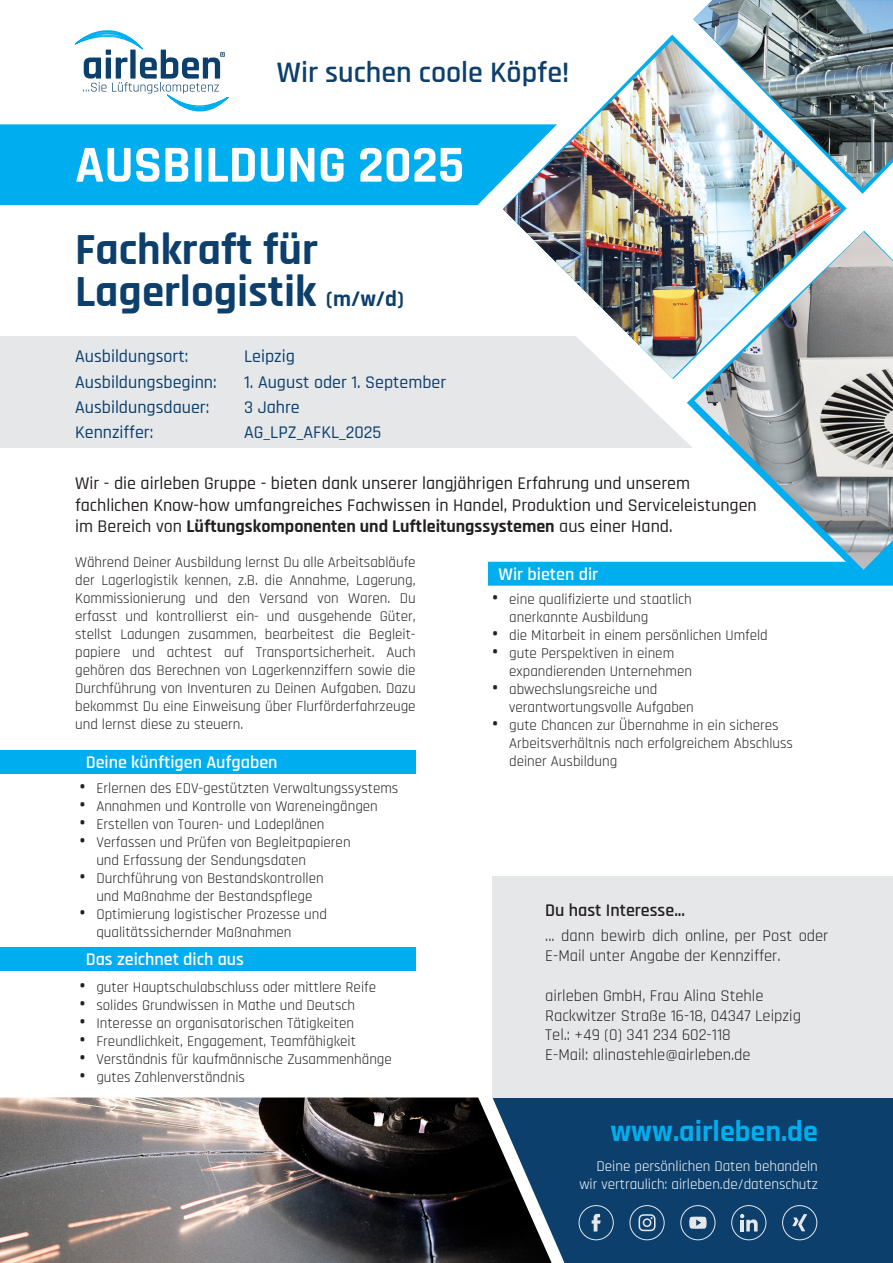
<style>
.page{position:relative;width:893px;height:1263px;background:#fff}
.page>*{position:absolute;margin:0;border:0;box-sizing:border-box;transform-origin:0 0}
.t1{font:700 52.5px "Rajdhani";color:#fff}
.t2{font:700 45px "Rajdhani";color:#0c3f6c}
.t3{font:600 30px "Rajdhani";color:#0c3f6c}
.t4{font:700 30px "Rajdhani";color:#00aeef}
.t5{font:500 18px "Rajdhani";color:#231f20}
.t6{font:500 18px "Rajdhani";color:#0c3f6c}
.t7{font:700 18px "Rajdhani";color:#231f20}
.t8{font:600 18px "Rajdhani";color:#fff}
.t9{font:600 18px "Rajdhani";color:#231f20}
.List{font:16.5px/19.8px "Rajdhani";color:#231f20}
.List-2{font:15px/18px "Rajdhani";color:#231f20}
.t10{font:15px/18px "Rajdhani";color:#fff;text-align:right}
.s1{font-size:22.5px}
.s2{font-weight:500}
.s3{font-weight:700;font-size:21px}
</style>
<div class="page">
<div style="left:552px;top:1097px;width:341px;height:166px;background:#0c3f6c"></div>
<div style="left:0;top:124px;width:503px;height:81px;background:#00aeef"></div>
<img style="left:0;top:1097px;width:552px;height:166px">
<div style="left:0;top:336px;width:693px;height:112px;background:#e6e7e9"></div>
<div style="left:492px;top:876px;width:401px;height:221px;background:#e6e7e9"></div>
<div style="left:0;top:750px;width:416px;height:24px;background:#00aeef"></div>
<svg style="left:488px;top:561px;width:405px;height:25px"></svg>
<div style="left:0;top:947px;width:416px;height:24px;background:#00aeef"></div>
<img style="left:693px;top:0;width:200px;height:188px">
<img style="left:694px;top:232px;width:199px;height:338px">
<img style="left:503px;top:40px;width:338px;height:338px">
<div style="left:680px;top:1205px;width:35px;height:35px;border:1px solid #e6e7e9;border-radius:50%"></div>
<svg style="left:689px;top:1217px;width:18px;height:12px"></svg>
<div style="left:630px;top:1205px;width:34px;height:35px;border:1px solid #e6e7e9;border-radius:50%"></div>
<svg style="left:639px;top:1214px;width:17px;height:17px"></svg>
<div style="left:579px;top:1205px;width:35px;height:35px;border:1px solid #e6e7e9;border-radius:50%"></div>
<svg style="left:592px;top:1214px;width:9px;height:17px"></svg>
<div style="left:731px;top:1205px;width:35px;height:35px;border:1px solid #e6e7e9;border-radius:50%"></div>
<svg style="left:740px;top:1214px;width:18px;height:17px"></svg>
<div style="left:782px;top:1205px;width:35px;height:35px;border:1px solid #e6e7e9;border-radius:50%"></div>
<svg style="left:792px;top:1214px;width:15px;height:17px"></svg>
<svg style="left:75px;top:30px;width:153px;height:81px"></svg>
<p class="t3" style="left:277px;top:54px;width:294px">Wir suchen coole Köpfe!</p>
<p class="t1" style="left:75px;top:133px;width:391px">AUSBILDUNG 2025</p>
<p class="t2" style="left:75px;top:222px;width:244px">Fachkraft für</p>
<p class="t2" style="left:75px;top:264px;width:330px">Lagerlogistik <span class="s1">(m/w/d)</span></p>
<p class="t6" style="left:244px;top:346px;width:52px">Leipzig</p>
<p class="t6" style="left:244px;top:371px;width:204px">1. August oder 1. September</p>
<p class="t6" style="left:244px;top:397px;width:57px">3 Jahre</p>
<p class="t6" style="left:244px;top:422px;width:139px">AG_LPZ_AFKL_2025</p>
<p class="t6" style="left:75px;top:346px;width:115px">Ausbildungsort:</p>
<p class="t6" style="left:75px;top:371px;width:143px">Ausbildungsbeginn:</p>
<p class="t6" style="left:75px;top:397px;width:136px">Ausbildungsdauer:</p>
<p class="t6" style="left:75px;top:422px;width:80px">Kennziffer:</p>
<p class="t5" style="left:75px;top:473px;width:616px">Wir - die airleben Gruppe - bieten dank unserer langjährigen Erfahrung und unserem</p>
<p class="t5" style="left:75px;top:494px;width:683px">fachlichen Know-how umfangreiches Fachwissen in Handel, Produktion und Serviceleistungen</p>
<p class="t7" style="left:75px;top:516px;width:599px"><span class="s2">im Bereich von</span> Lüftungskomponenten und Luftleitungssystemen <span class="s2">aus einer Hand.</span></p>
<p class="List-2" style="left:75px;top:554px;width:342px;text-align:justify">Während Deiner Ausbildung lernst Du alle Arbeitsabläufe der Lagerlogistik kennen, z.B. die Annahme, Lagerung, Kommissionierung und den Versand von Waren. Du erfasst und kontrollierst ein- und ausgehende Güter, stellst Ladungen zusammen, bearbeitest die Begleit&shy;papiere und achtest auf Transportsicherheit. Auch gehören das Berechnen von Lagerkennziffern sowie die Durchführung von Inventuren zu Deinen Aufgaben. Dazu bekommst Du eine Einweisung über Flurförderfahrzeuge und lernst diese zu steuern.</p>
<p class="t8" style="left:86px;top:752px;width:193px">Deine künftigen Aufgaben</p>
<p class="List-2" style="left:79px;top:779px;width:320px"><span class="s3">•</span> Erlernen des EDV-gestützten Verwaltungssystems</p>
<p class="List-2" style="left:79px;top:797px;width:300px"><span class="s3">•</span> Annahmen und Kontrolle von Wareneingängen</p>
<p class="List-2" style="left:79px;top:815px;width:247px"><span class="s3">•</span> Erstellen von Touren- und Ladeplänen</p>
<p class="List-2" style="left:96px;top:833px;width:256px;text-indent:-17px"><span class="s3">•</span> Verfassen und Prüfen von Begleitpapieren und Erfassung der Sendungsdaten</p>
<p class="List-2" style="left:79px;top:869px;width:246px;text-align:center"><span class="s3">•</span> Durchführung von Bestandskontrollen und Maßnahme der Bestandspflege</p>
<p class="List-2" style="left:96px;top:905px;width:232px;text-indent:-17px"><span class="s3">•</span> Optimierung logistischer Prozesse und qualitätssichernder Maßnahmen</p>
<p class="t8" style="left:86px;top:949px;width:160px">Das zeichnet dich aus</p>
<p class="List-2" style="left:79px;top:979px;width:298px"><span class="s3">•</span> guter Hauptschulabschluss oder mittlere Reife</p>
<p class="List-2" style="left:79px;top:997px;width:277px"><span class="s3">•</span> solides Grundwissen in Mathe und Deutsch</p>
<p class="List-2" style="left:79px;top:1015px;width:276px"><span class="s3">•</span> Interesse an organisatorischen Tätigkeiten</p>
<p class="List-2" style="left:79px;top:1033px;width:278px"><span class="s3">•</span> Freundlichkeit, Engagement, Teamfähigkeit</p>
<p class="List-2" style="left:79px;top:1051px;width:314px"><span class="s3">•</span> Verständnis für kaufmännische Zusammenhänge</p>
<p class="List-2" style="left:79px;top:1069px;width:167px"><span class="s3">•</span> gutes Zahlenverständnis</p>
<p class="t8" style="left:499px;top:563px;width:101px">Wir bieten dir</p>
<p class="List-2" style="left:509px;top:591px;width:184px;text-indent:-17px"><span class="s3">•</span> eine qualifizierte und staatlich anerkannte Ausbildung</p>
<p class="List-2" style="left:492px;top:627px;width:277px"><span class="s3">•</span> die Mitarbeit in einem persönlichen Umfeld</p>
<p class="List-2" style="left:509px;top:645px;width:184px;text-indent:-17px"><span class="s3">•</span> gute Perspektiven in einem expandierenden Unternehmen</p>
<p class="List-2" style="left:509px;top:681px;width:186px;text-indent:-17px"><span class="s3">•</span> abwechslungsreiche und verantwortungsvolle Aufgaben</p>
<p class="List-2" style="left:509px;top:717px;width:285px;text-indent:-17px"><span class="s3">•</span> gute Chancen zur Übernahme in ein sicheres<br>Arbeitsverhältnis nach erfolgreichem Abschluss deiner Ausbildung</p>
<p class="t9" style="left:545px;top:899px;width:141px">Du hast Interesse...</p>
<p class="List" style="left:545px;top:927px;width:285px">... dann bewirb dich online, per Post oder<br>E-Mail unter Angabe der Kennziffer.</p>
<p class="List" style="left:545px;top:986px;width:220px">airleben GmbH, Frau Alina Stehle</p>
<p class="List" style="left:545px;top:1006px;width:257px">Rackwitzer Straße 16-18, 04347 Leipzig</p>
<p class="List" style="left:545px;top:1026px;width:187px">Tel.: +49 (0) 341 234 602-118</p>
<p class="List" style="left:545px;top:1046px;width:207px">E-Mail: alinastehle@airleben.de</p>
<p class="t4" style="left:610px;top:1113px;width:209px">www.airleben.de</p>
<p class="t10" style="left:579px;top:1157px;width:240px">Deine persönlichen Daten behandeln wir vertraulich: airleben.de/datenschutz</p>
</div>
